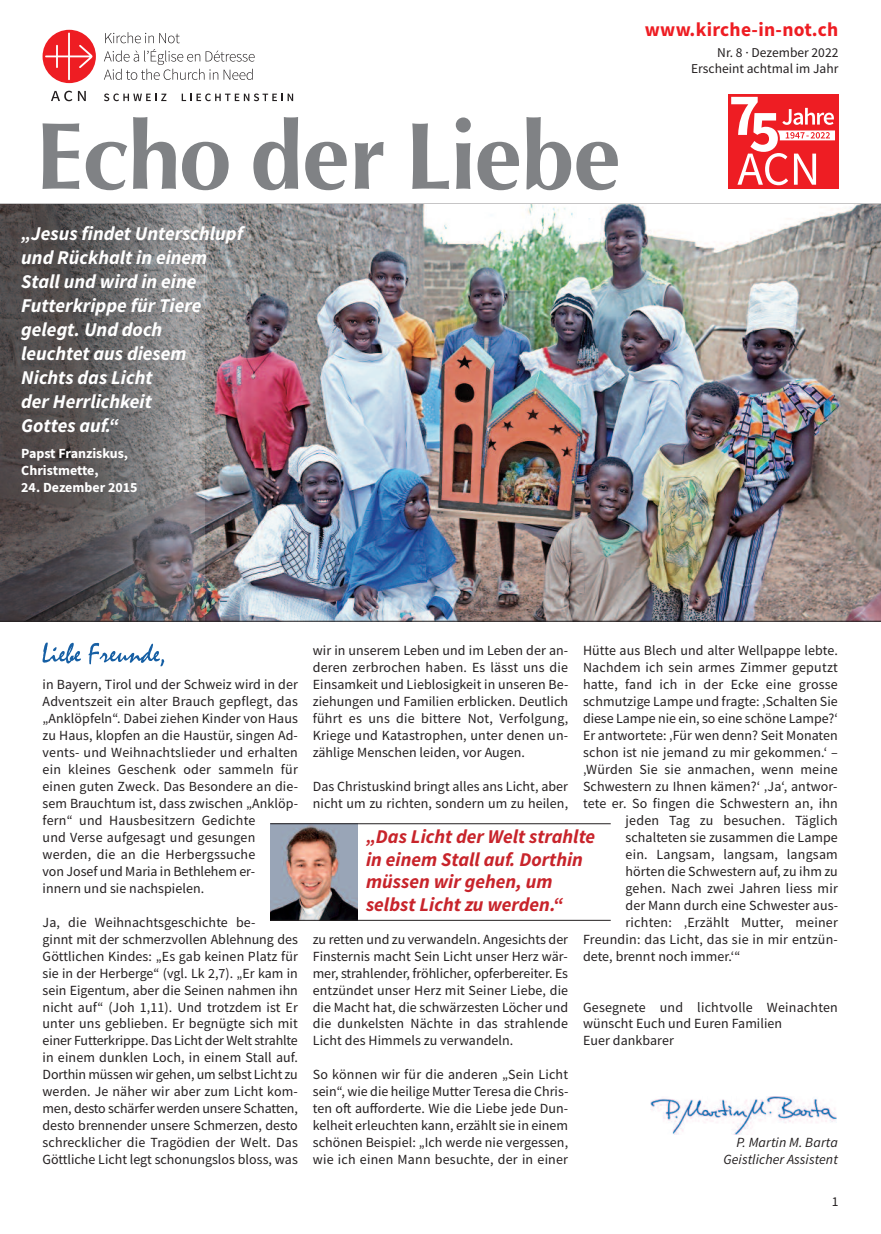
<style>
.page{position:relative;width:881px;height:1234px;background:#fff}
.page>*{position:absolute;margin:0;border:0;box-sizing:border-box;transform-origin:0 0}
.t1{font:italic 700 19.5px/24px "Source Sans Pro";color:#fff}
.t2{font:italic 700 19.5px/22.5px "Source Sans Pro";color:#c8242b}
.t3{font:700 19.5px "Source Sans Pro";letter-spacing:.015em;color:#ee1d23}
.t4{font:13.95px/17px "Source Sans Pro";letter-spacing:.005em;color:#231f20}
.t5{font:700 13.95px/17px "Source Sans Pro";color:#fff}
.t6{font:italic 13.95px/17px "Source Sans Pro";letter-spacing:.005em;color:#231f20;text-align:right}
.t7{font:13.5px/15.8px "Source Sans Pro";color:#231f20;text-align:right}
</style>
<div class="page">
<img style="left:650px;top:1096px;width:185px;height:38px">
<img style="left:270px;top:824px;width:87px;height:95px">
<hr style="left:270px;top:823px;width:340px;height:1px;background:#231f20">
<hr style="left:270px;top:919px;width:340px;height:1px;background:#231f20">
<svg style="left:43px;top:642px;width:121px;height:24px"></svg>
<img style="left:204px;top:204px;width:676px;height:416px">
<svg style="left:0;top:204px;width:204px;height:416px;background:#666364"></svg>
<hr style="left:0;top:620px;width:880px;height:1px;background:#231f20">
<div style="left:727px;top:94px;width:111px;height:94px;background:#ee1d23"></div>
<svg style="left:731px;top:97px;width:103px;height:88px"></svg>
<svg style="left:43px;top:117px;width:574px;height:73px"></svg>
<div style="left:43px;top:30px;width:53px;height:53px;background:#ee1d23;border-radius:50%"></div>
<svg style="left:45px;top:33px;width:47px;height:47px"></svg>
<svg style="left:51px;top:91px;width:35px;height:10px"></svg>
<svg style="left:105px;top:32px;width:75px;height:11px"></svg>
<svg style="left:104px;top:49px;width:150px;height:31px"></svg>
<svg style="left:104px;top:93px;width:62px;height:8px"></svg>
<svg style="left:182px;top:93px;width:111px;height:8px"></svg>
<h1 class="t3" style="left:644px;top:22px;width:195px">www.kirche-in-not.ch</h1>
<p class="t7" style="left:691px;top:46px;width:149px">Nr. 8 · Dezember 2022<br>Erscheint achtmal im Jahr</p>
<h1 class="t1" style="left:21px;top:223px;width:223px">„Jesus findet Unterschlupf und Rückhalt in einem<br>Stall und wird in eine<br>Futterkrippe für Tiere gelegt. Und doch<br>leuchtet aus diesem<br>Nichts das Licht<br>der Herrlichkeit<br>Gottes auf.“</h1>
<p class="t5" style="left:21px;top:446px;width:108px">Papst Franziskus,<br>Christmette,</p>
<p class="t5" style="left:21px;top:480px;width:118px">24. Dezember 2015</p>
<p class="t4" style="left:43px;top:677px;width:257px">in Bayern, Tirol und der Schweiz wird in der Adventszeit ein alter Brauch gepflegt, das „Anklöpfeln“. Dabei ziehen Kinder von Haus zu Haus, klopfen an die Haustür, singen Ad&shy;vents- und Weihnachtslieder und erhalten ein kleines Geschenk oder sammeln für einen guten Zweck. Das Besondere an die&shy;sem Brauchtum ist, dass zwischen „Anklöp&shy;fern“ und Hausbesitzern Gedichte<br>und Verse aufgesagt und gesungen werden, die an die Herbergssuche<br>von Josef und Maria in Bethlehem er-<br>innern und sie nachspielen.</p>
<p class="t4" style="left:42px;top:914px;width:257px">Ja, die Weihnachtsgeschichte be-<br>ginnt mit der schmerzvollen Ablehnung des Göttlichen Kindes: „Es gab keinen Platz für sie in der Herberge“ (vgl. Lk 2,7). „Er kam in sein Eigentum, aber die Seinen nahmen ihn nicht auf“ (Joh 1,11). Und trotzdem ist Er unter uns geblieben. Er begnügte sich mit einer Futterkrippe. Das Licht der Welt strahlte in einem dunklen Loch, in einem Stall auf.<br>Dorthin müssen wir gehen, um selbst Licht zu werden. Je näher wir aber zum Licht kom&shy;men, desto schärfer werden unsere Schatten, desto brennender unsere Schmerzen, desto schrecklicher die Tragödien der Welt. Das Göttliche Licht legt schonungslos bloss, was</p>
<p class="t4" style="left:312px;top:643px;width:257px;text-align:justify">wir in unserem Leben und im Leben der an&shy;deren zerbrochen haben. Es lässt uns die Einsamkeit und Lieblosigkeit in unseren Be&shy;ziehungen und Familien erblicken. Deutlich führt es uns die bittere Not, Verfolgung, Kriege und Katastrophen, unter denen un&shy;zählige Menschen leiden, vor Augen.</p>
<p class="t4" style="left:312px;top:778px;width:257px">Das Christuskind bringt alles ans Licht, aber nicht um zu richten, sondern um zu heilen,</p>
<p class="t4" style="left:582px;top:643px;width:256px">Hütte aus Blech und alter Wellpappe lebte.</p>
<p class="t4" style="left:582px;top:660px;width:256px">Nachdem ich sein armes Zimmer geputzt</p>
<p class="t4" style="left:582px;top:677px;width:256px">hatte, fand ich in der Ecke eine grosse</p>
<p class="t4" style="left:582px;top:694px;width:256px">schmutzige Lampe und fragte: ‚Schalten Sie</p>
<p class="t4" style="left:582px;top:711px;width:256px">diese Lampe nie ein, so eine schöne Lampe?‘</p>
<p class="t4" style="left:582px;top:728px;width:256px">Er antwortete: ‚Für wen denn? Seit Monaten</p>
<p class="t4" style="left:582px;top:744px;width:256px">schon ist nie jemand zu mir gekommen.‘ –</p>
<p class="t4" style="left:582px;top:761px;width:256px">‚Würden Sie sie anmachen, wenn meine</p>
<p class="t4" style="left:582px;top:778px;width:256px">Schwestern zu Ihnen kämen?‘ ‚Ja‘, antwor-</p>
<p class="t4" style="left:582px;top:795px;width:256px">tete er. So fingen die Schwestern an, ihn</p>
<p class="t4" style="left:625px;top:812px;width:214px">jeden Tag zu besuchen. Täglich</p>
<p class="t4" style="left:625px;top:829px;width:214px">schalteten sie zusammen die Lampe</p>
<p class="t4" style="left:625px;top:846px;width:214px">ein. Langsam, langsam, langsam</p>
<p class="t4" style="left:625px;top:863px;width:214px">hörten die Schwestern auf, zu ihm zu</p>
<p class="t4" style="left:625px;top:880px;width:214px">gehen. Nach zwei Jahren liess mir</p>
<p class="t4" style="left:625px;top:897px;width:214px">der Mann durch eine Schwester aus-</p>
<p class="t4" style="left:625px;top:914px;width:214px">richten: ‚Erzählt Mutter, meiner</p>
<p class="t4" style="left:582px;top:931px;width:256px">Freundin: das Licht, das sie in mir entzün-</p>
<p class="t4" style="left:582px;top:948px;width:159px">dete, brennt noch immer.‘“</p>
<p class="t4" style="left:582px;top:999px;width:256px">Gesegnete und lichtvolle Weinachten wünscht Euch und Euren Familien<br>Euer dankbarer</p>
<h1 class="t2" style="left:366px;top:826px;width:231px">„Das Licht der Welt strahlte in einem Stall auf. Dorthin müssen wir gehen, um selbst Licht zu werden.“</h1>
<p class="t4" style="left:312px;top:931px;width:257px;text-align:justify">zu retten und zu verwandeln. Angesichts der Finsternis macht Sein Licht unser Herz wär&shy;mer, strahlender, fröhlicher, opferbereiter. Es entzündet unser Herz mit Seiner Liebe, die die Macht hat, die schwärzesten Löcher und die dunkelsten Nächte in das strahlende Licht des Himmels zu verwandeln.</p>
<p class="t4" style="left:312px;top:1067px;width:257px;text-align:justify">So können wir für die anderen „Sein Licht sein“, wie die heilige Mutter Teresa die Chris&shy;ten oft aufforderte. Wie die Liebe jede Dun&shy;kelheit erleuchten kann, erzählt sie in einem schönen Beispiel: „Ich werde nie vergessen, wie ich einen Mann besuchte, der in einer</p>
<p class="t6" style="left:723px;top:1134px;width:116px">P. Martin M. Barta<br>Geistlicher Assistent</p>
<p class="t7" style="left:831px;top:1194px;width:8px">1</p>
</div>
